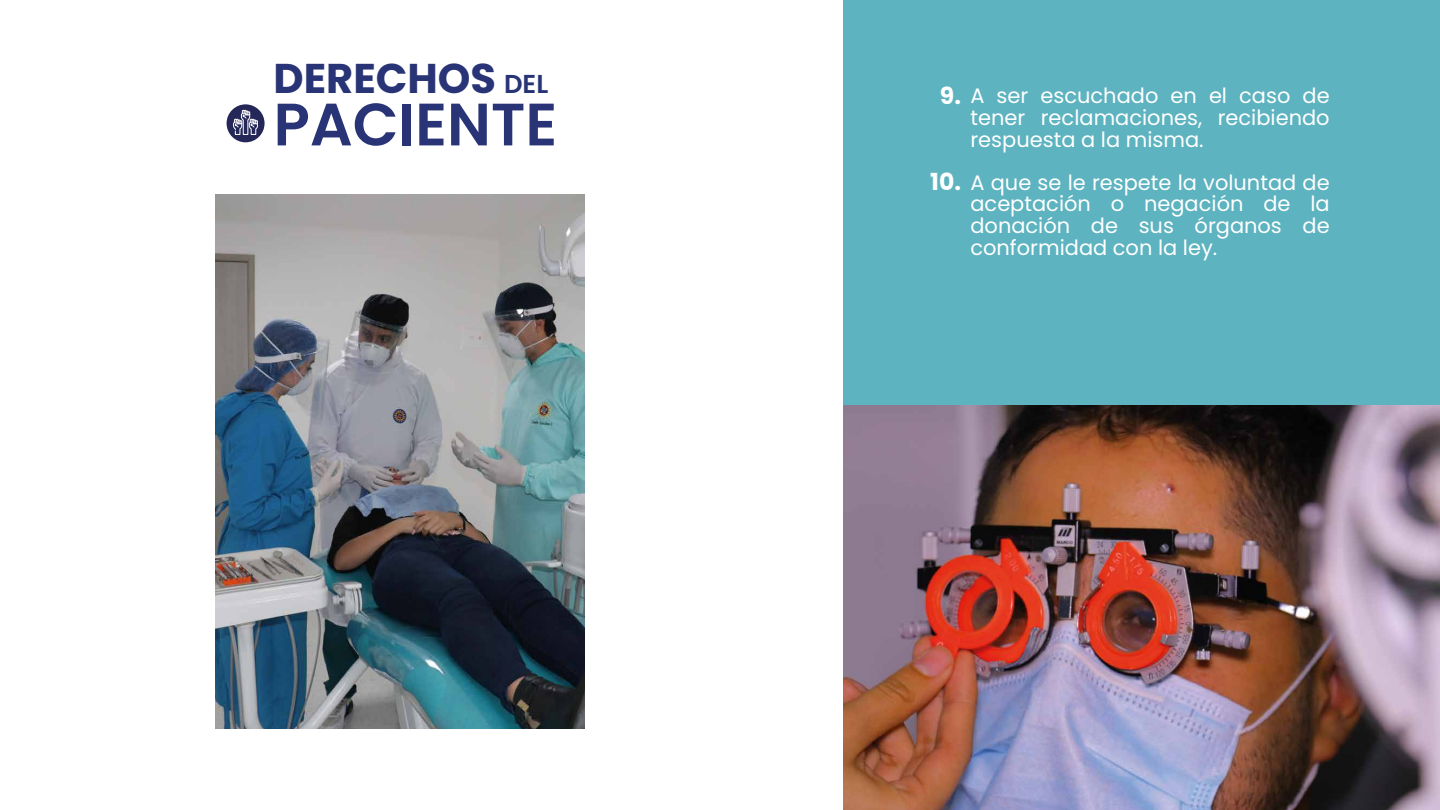
<style>
.page{position:relative;width:1440px;height:810px;background:#fff}
.page>*{position:absolute;margin:0;border:0;box-sizing:border-box;transform-origin:0 0}
.t1{font:600 59.78px "Poppins";color:#283475}
.t2{font:700 41.55px "Poppins";color:#283475}
.t3{font:600 25.88px "Poppins";color:#283475}
.t4{font:700 23.48px "Poppins";color:#fff}
.t5{font:20.92px/21.6px "Poppins";color:#fff;text-align:justify}
</style>
<div class="page">
<div style="left:844px;top:0;width:596px;height:416px;background:#5db3bf"></div>
<div style="left:227px;top:104px;width:38px;height:38px;background:#252758;border-radius:50%"></div>
<svg style="left:233px;top:110px;width:25px;height:25px"></svg>
<img style="left:844px;top:405px;width:596px;height:405px">
<img style="left:215px;top:195px;width:369px;height:533px">
<h2 class="t2" style="left:274px;top:55px;width:224px">DERECHOS</h2>
<h1 class="t1" style="left:274px;top:90px;width:285px">PACIENTE</h1>
<p class="t3" style="left:504px;top:69px;width:46px">DEL</p>
<p class="t4" style="left:940px;top:82px;width:23px">9.</p>
<p class="t4" style="left:930px;top:168px;width:32px">10.</p>
<p class="t5" style="left:970px;top:85px;width:361px">A ser escuchado en el caso de tener reclamaciones, recibiendo respuesta a la misma.</p>
<p class="t5" style="left:970px;top:172px;width:361px">A que se le respete la voluntad de aceptación o negación de la donación de sus órganos de conformidad con la ley.</p>
</div>
